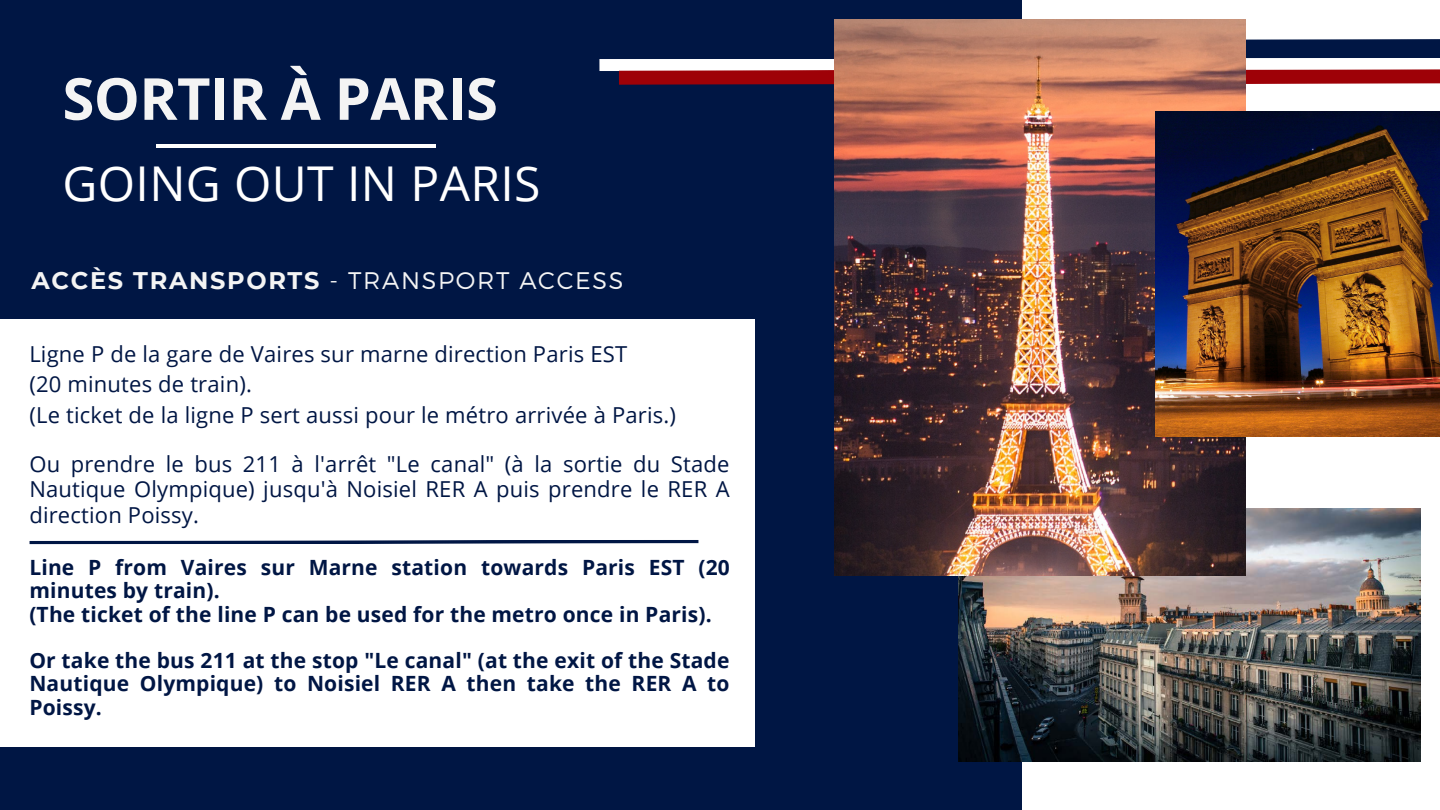
<style>
.page{position:relative;width:1440px;height:810px;background:#001644}
.page>*{position:absolute;margin:0;border:0;box-sizing:border-box;transform-origin:0 0}
.t1{font:700 58px "Open Sans";letter-spacing:-.01em;color:#f4f4f4}
.t2{font:48px "Open Sans";letter-spacing:.01em;color:#fff}
.t3{font:300 24px "Montserrat";letter-spacing:.07em;color:#f4f4f4}
.t4{font:22px/25.5px "Open Sans";letter-spacing:.01em;color:#001644;text-align:justify}
.t5{font:700 21px/23.2px "Open Sans";letter-spacing:.01em;color:#001644}
.s1{font-weight:700}
</style>
<div class="page">
<hr style="left:156px;top:144px;width:601px;height:3px;background:#fff">
<div style="left:436px;top:136px;width:1004px;height:23px;background:#001644"></div>
<div style="left:1022px;top:0;width:418px;height:810px;background:#fff"></div>
<img style="left:958px;top:508px;width:463px;height:254px">
<svg style="left:599px;top:39px;width:841px;height:46px"></svg>
<img style="left:834px;top:19px;width:411px;height:557px">
<img style="left:1155px;top:111px;width:285px;height:326px">
<div style="left:0;top:319px;width:754px;height:427px;background:#fff"></div>
<svg style="left:29px;top:540px;width:670px;height:4px;background:#2e4065"></svg>
<p class="t1" style="left:62px;top:58px;width:437px">SORTIR À PARIS</p>
<p class="t2" style="left:62px;top:150px;width:480px">GOING OUT IN PARIS</p>
<p class="t3" style="left:31px;top:265px;width:594px"><span class="s1">ACCÈS TRANSPORTS</span> - TRANSPORT ACCESS</p>
<p class="t4" style="left:29px;top:340px;width:599px">Ligne P de la gare de Vaires sur marne direction Paris EST</p>
<p class="t4" style="left:29px;top:371px;width:224px">(20 minutes de train).</p>
<p class="t4" style="left:29px;top:402px;width:648px">(Le ticket de la ligne P sert aussi pour le métro arrivée à Paris.)</p>
<p class="t4" style="left:29px;top:451px;width:702px">Ou prendre le bus 211 à l'arrêt "Le canal" (à la sortie du Stade Nautique Olympique) jusqu'à Noisiel RER A puis prendre le RER A direction Poissy.</p>
<p class="t5" style="left:29px;top:555px;width:702px">Line P from Vaires sur Marne station towards Paris EST (20 minutes by train).</p>
<p class="t5" style="left:29px;top:602px;width:684px">(The ticket of the line P can be used for the metro once in Paris).</p>
<p class="t5" style="left:29px;top:648px;width:702px;text-align:justify">Or take the bus 211 at the stop "Le canal" (at the exit of the Stade Nautique Olympique) to Noisiel RER A then take the RER A to Poissy.</p>
</div>
